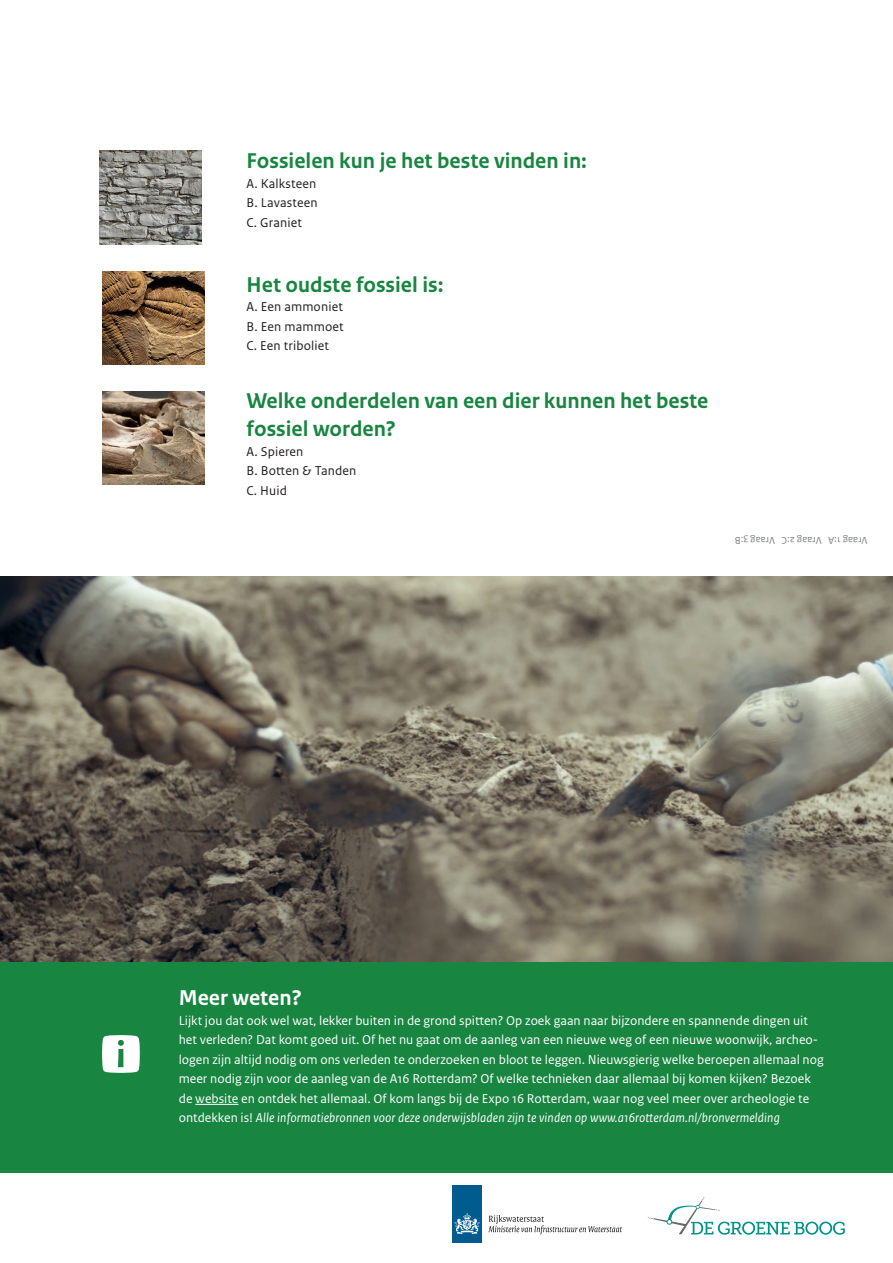
<style>
.page{position:relative;width:893px;height:1263px;background:#fff}
.page>*{position:absolute;margin:0;border:0;box-sizing:border-box;transform-origin:0 0}
.t1{font:700 22.5px/28.5px "Rijksoverheid Sans Text";color:#188540}
.t2{font:700 22.5px "Rijksoverheid Sans Text";color:#fff}
.t3{font:13.5px/19.5px "Rijksoverheid Sans Text";color:#fff}
.t4{font:13.5px/19.5px "Rijksoverheid Sans Text";letter-spacing:.01em;color:#231f20;text-align:justify}
.t5{font:10.5px "Rijksoverheid Sans Text";color:#808285}
.s1{font-style:italic}
</style>
<div class="page">
<div style="left:0;top:961px;width:893px;height:211px;background:#188540"></div>
<hr style="left:195px;top:1104px;width:43px;height:1px;background:#fff">
<svg style="left:102px;top:1035px;width:38px;height:38px"></svg>
<img style="left:99px;top:151px;width:102px;height:93px">
<img style="left:102px;top:271px;width:102px;height:94px">
<img style="left:102px;top:391px;width:102px;height:93px">
<img style="left:0;top:576px;width:893px;height:385px">
<div style="left:452px;top:1185px;width:30px;height:57px;background:#005b8f"></div>
<svg style="left:454px;top:1213px;width:26px;height:21px"></svg>
<svg style="left:488px;top:1215px;width:134px;height:19px"></svg>
<svg style="left:648px;top:1197px;width:197px;height:38px"></svg>
<h3 class="t1" style="left:247px;top:147px;width:342px">Fossielen kun je het beste vinden in:</h3>
<p class="t4" style="left:247px;top:174px;width:72px">A. Kalksteen B. Lavasteen C. Graniet</p>
<h3 class="t1" style="left:247px;top:270px;width:198px">Het oudste fossiel is:</h3>
<p class="t4" style="left:247px;top:297px;width:99px">A. Een ammoniet B. Een mammoet C. Een triboliet</p>
<h3 class="t1" style="left:247px;top:386px;width:463px">Welke onderdelen van een dier kunnen het beste fossiel worden?</h3>
<p class="t4" style="left:247px;top:442px;width:111px;text-align:left">A. Spieren<br>B. Botten &amp; Tanden<br>C. Huid</p>
<p class="t5" style="left:868px;top:546px;width:134px;rotate:-180deg">Vraag 1:A Vraag 2:C Vraag 3:B</p>
<h3 class="t2" style="left:179px;top:985px;width:125px">Meer weten?</h3>
<p class="t3" style="left:179px;top:1011px;width:646px">Lijkt jou dat ook wel wat, lekker buiten in de grond spitten? Op zoek gaan naar bijzondere en spannende dingen uit het verleden? Dat komt goed uit. Of het nu gaat om de aanleg van een nieuwe weg of een nieuwe woonwijk, archeo&shy;logen zijn altijd nodig om ons verleden te onderzoeken en bloot te leggen. Nieuwsgierig welke beroepen allemaal nog meer nodig zijn voor de aanleg van de A16 Rotterdam? Of welke technieken daar allemaal bij komen kijken? Bezoek de website en ontdek het allemaal. Of kom langs bij de Expo 16 Rotterdam, waar nog veel meer over archeologie te ontdekken is! <span class="s1">Alle informatiebronnen voor deze onderwijsbladen zijn te vinden op www.a16rotterdam.nl/bronvermelding</span></p>
</div>
